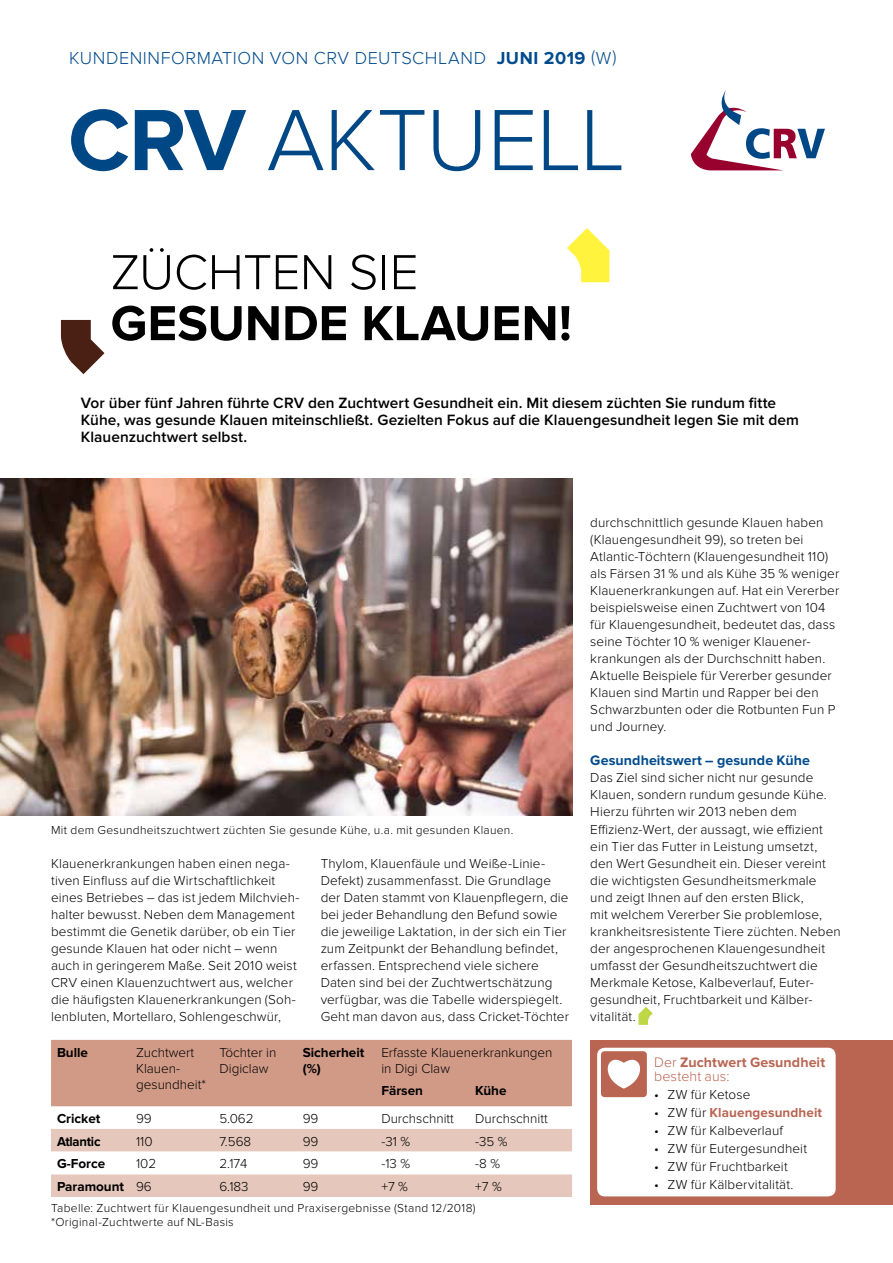
<style>
.page{position:relative;width:893px;height:1263px;background:#fff}
.page>*{position:absolute;margin:0;border:0;box-sizing:border-box;transform-origin:0 0}
.t1{font:300 90px "Proxima Nova";letter-spacing:-.015em;color:#004785}
.t2{font:700 51px "Proxima Nova";color:#000}
.t3{font:300 51px "Proxima Nova";letter-spacing:-.005em;color:#000}
.t4{font:300 18px "Proxima Nova";letter-spacing:.03em;color:#004b8d}
.t5{font:600 15.45px/17px "Proxima Nova";letter-spacing:.005em;color:#000}
.t6{font:700 14.25px/14.2px "Proxima Nova";letter-spacing:.005em;color:#b96552}
.t7{font:700 14.25px "Proxima Nova";letter-spacing:.005em;color:#004b8d}
.t8{font:300 13.5px/17px "Proxima Nova";letter-spacing:.01em;color:#000}
.t9{font:700 13.5px/16.2px "Proxima Nova";color:#000}
.t10{font:700 13.5px "Proxima Nova";letter-spacing:.01em;color:#b96552}
.t11{font:700 13.5px "Proxima Nova";letter-spacing:-.02em;color:#000}
.t12{font:300 12px/14.4px "Proxima Nova";letter-spacing:.025em;color:#000}
.s1{font-weight:700}
.s2{font-weight:300}
.s3{font-weight:300;color:#000}
</style>
<div class="page">
<svg style="left:691px;top:90px;width:134px;height:80px"></svg>
<svg style="left:567px;top:228px;width:42px;height:54px"></svg>
<svg style="left:61px;top:320px;width:44px;height:54px"></svg>
<div style="left:51px;top:1040px;width:521px;height:66px;background:#d19a87"></div>
<svg style="left:51px;top:1129px;width:521px;height:68px"></svg>
<img style="left:0;top:478px;width:572px;height:337px">
<div style="left:590px;top:1040px;width:303px;height:165px;background:#b96552"></div>
<div style="left:596px;top:1047px;width:240px;height:150px;background:#fff;border-radius:9px"></div>
<div style="left:596px;top:1046px;width:241px;height:152px;border:2px solid #b96552;border-radius:9px"></div>
<div style="left:601px;top:1051px;width:46px;height:46px;background:#b96552;border-radius:4px"></div>
<svg style="left:607px;top:1060px;width:33px;height:28px"></svg>
<svg style="left:638px;top:1007px;width:15px;height:18px"></svg>
<h3 class="t4" style="left:69px;top:47px;width:549px">KUNDENINFORMATION VON CRV DEUTSCHLAND <span class="s1">JUNI 2019</span> (W)</h3>
<h1 class="t1" style="left:68px;top:88px;width:559px"><span class="s1">CRV</span> AKTUELL</h1>
<h2 class="t3" style="left:111px;top:243px;width:309px">ZÜCHTEN SIE</h2>
<h2 class="t2" style="left:111px;top:294px;width:463px">GESUNDE KLAUEN!</h2>
<p class="t5" style="left:81px;top:395px;width:720px">Vor über fünf Jahren führte CRV den Zuchtwert Gesundheit ein. Mit diesem züchten Sie rundum fitte<br>Kühe, was gesunde Klauen miteinschließt. Gezielten Fokus auf die Klauengesundheit legen Sie mit dem<br>Klauenzuchtwert selbst.</p>
<p class="t12" style="left:51px;top:823px;width:464px">Mit dem Gesundheitszuchtwert züchten Sie gesunde Kühe, u.a. mit gesunden Klauen.</p>
<p class="t8" style="left:321px;top:855px;width:250px">Thylom, Klauenfäule und Weiße-Linie-Defekt) zusammenfasst. Die Grundlage der Daten stammt von Klauenpflegern, die bei jeder Behandlung den Befund sowie die jeweilige Laktation, in der sich ein Tier zum Zeitpunkt der Behandlung befindet, erfassen. Entsprechend viele sichere Daten sind bei der Zuchtwertschätzung verfügbar, was die Tabelle widerspiegelt.<br>Geht man davon aus, dass Cricket-Töchter</p>
<p class="t8" style="left:51px;top:855px;width:250px">Klauenerkrankungen haben einen nega&shy;tiven Einfluss auf die Wirtschaftlichkeit eines Betriebes – das ist jedem Milchvieh&shy;halter bewusst. Neben dem Management bestimmt die Genetik darüber, ob ein Tier gesunde Klauen hat oder nicht – wenn auch in geringerem Maße. Seit 2010 weist CRV einen Klauenzuchtwert aus, welcher die häufigsten Klauenerkrankungen (Soh&shy;lenbluten, Mortellaro, Sohlengeschwür,</p>
<p class="t9" style="left:57px;top:1044px;width:33px">Bulle</p>
<p class="t8" style="left:136px;top:1044px;width:71px;line-height:16.2px">Zuchtwert<br>Klauen&shy;gesundheit*</p>
<p class="t8" style="left:219px;top:1044px;width:58px;line-height:16.2px">Töchter in<br>Digiclaw</p>
<p class="t9" style="left:303px;top:1044px;width:63px">Sicherheit (%)</p>
<p class="t8" style="left:381px;top:1044px;width:173px;line-height:16.2px">Erfasste Klauenerkrankungen in Digi Claw</p>
<p class="t9" style="left:381px;top:1083px;width:43px">Färsen</p>
<p class="t9" style="left:475px;top:1083px;width:33px">Kühe</p>
<p class="t9" style="left:57px;top:1111px;width:45px">Cricket</p>
<p class="t8" style="left:136px;top:1110px;width:17px">99</p>
<p class="t8" style="left:219px;top:1110px;width:36px">5.062</p>
<p class="t8" style="left:303px;top:1110px;width:17px">99</p>
<p class="t8" style="left:381px;top:1110px;width:74px">Durchschnitt</p>
<p class="t8" style="left:475px;top:1110px;width:74px">Durchschnitt</p>
<p class="t11" style="left:57px;top:1133px;width:45px">Atlantic</p>
<p class="t8" style="left:136px;top:1133px;width:18px">110</p>
<p class="t8" style="left:219px;top:1133px;width:33px">7.568</p>
<p class="t8" style="left:303px;top:1133px;width:17px">99</p>
<p class="t8" style="left:381px;top:1133px;width:30px">-31 %</p>
<p class="t8" style="left:475px;top:1133px;width:34px">-35 %</p>
<p class="t9" style="left:57px;top:1156px;width:50px">G-Force</p>
<p class="t8" style="left:136px;top:1155px;width:22px">102</p>
<p class="t8" style="left:219px;top:1155px;width:30px">2.174</p>
<p class="t8" style="left:303px;top:1155px;width:17px">99</p>
<p class="t8" style="left:381px;top:1155px;width:30px">-13 %</p>
<p class="t8" style="left:475px;top:1155px;width:26px">-8 %</p>
<p class="t9" style="left:57px;top:1179px;width:96px">Paramount <span class="s2">96</span></p>
<p class="t8" style="left:219px;top:1178px;width:31px">6.183</p>
<p class="t8" style="left:303px;top:1178px;width:17px">99</p>
<p class="t8" style="left:381px;top:1178px;width:28px">+7 %</p>
<p class="t8" style="left:475px;top:1178px;width:28px">+7 %</p>
<p class="t12" style="left:51px;top:1201px;width:426px">Tabelle: Zuchtwert für Klauengesundheit und Praxisergebnisse (Stand 12/2018) *Original-Zuchtwerte auf NL-Basis</p>
<p class="t8" style="left:590px;top:514px;width:250px">durchschnittlich gesunde Klauen haben (Klauengesundheit 99), so treten bei Atlantic-Töchtern (Klauengesundheit 110) als Färsen 31 % und als Kühe 35 % weniger Klauenerkrankungen auf. Hat ein Vererber beispielsweise einen Zuchtwert von 104 für Klauengesundheit, bedeutet das, dass seine Töchter 10 % weniger Klauener&shy;krankungen als der Durchschnitt haben.<br>Aktuelle Beispiele für Vererber gesunder Klauen sind Martin und Rapper bei den Schwarzbunten oder die Rotbunten Fun P und Journey.</p>
<p class="t7" style="left:590px;top:752px;width:221px">Gesundheitswert – gesunde Kühe</p>
<p class="t8" style="left:590px;top:770px;width:252px">Das Ziel sind sicher nicht nur gesunde Klauen, sondern rundum gesunde Kühe.<br>Hierzu führten wir 2013 neben dem Effizienz-Wert, der aussagt, wie effizient ein Tier das Futter in Leistung umsetzt, den Wert Gesundheit ein. Dieser vereint die wichtigsten Gesundheitsmerkmale und zeigt Ihnen auf den ersten Blick,<br>mit welchem Vererber Sie problemlose, krankheitsresistente Tiere züchten. Neben der angesprochenen Klauengesundheit umfasst der Gesundheitszuchtwert die Merkmale Ketose, Kalbeverlauf, Euter&shy;gesundheit, Fruchtbarkeit und Kälber&shy;vitalität.</p>
<p class="t6" style="left:654px;top:1055px;width:173px"><span class="s2">Der</span> Zuchtwert Gesundheit <span class="s2">besteht aus:</span></p>
<p class="t8" style="left:654px;top:1086px;width:98px">• ZW für Ketose</p>
<p class="t10" style="left:654px;top:1105px;width:169px"><span class="s3">• ZW für</span> Klauengesundheit</p>
<p class="t8" style="left:654px;top:1122px;width:131px">• ZW für Kalbeverlauf</p>
<p class="t8" style="left:654px;top:1140px;width:154px">• ZW für Eutergesundheit</p>
<p class="t8" style="left:654px;top:1158px;width:135px">• ZW für Fruchtbarkeit</p>
<p class="t8" style="left:654px;top:1176px;width:141px">• ZW für Kälbervitalität.</p>
</div>
